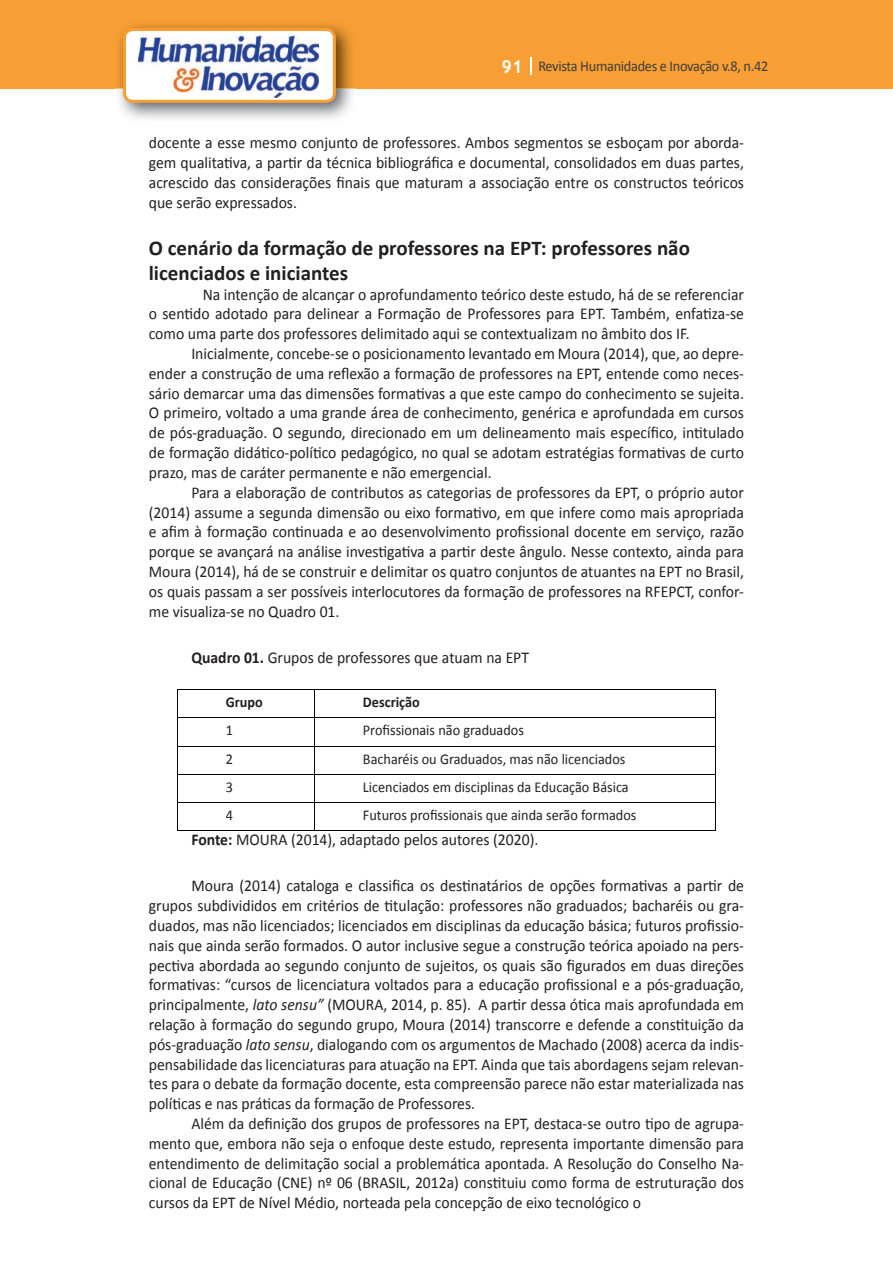
<style>
.page{position:relative;width:893px;height:1263px;background:#fff}
.page>*{position:absolute;margin:0;border:0;box-sizing:border-box;transform-origin:0 0}
.t1{font:700 21px/25.2px "Calibri";color:#231f20}
.t2{font:16.5px/19.8px "Calibri";color:#231f20;text-align:justify;scale:.95 1}
.t3{font:15px "Calibri";color:#231f20;scale:.95 1}
.t4{font:15px "Calibri";letter-spacing:-.02em;color:#3e3e3f;scale:.95 1}
.t5{font:700 15px "Calibri";color:#231f20;scale:.95 1}
.s1{font-family:"Trebuchet MS";font-weight:700;font-size:18px;color:#fff}
.s2{font-weight:700}
.s3{font-style:italic}
</style>
<div class="page">
<div style="left:0;top:0;width:893px;height:88px;background:#f79e34"></div>
<svg style="left:530px;top:57px;width:2px;height:18px"></svg>
<img style="left:115px;top:24px;width:241px;height:95px">
<svg style="left:123px;top:28px;width:213px;height:75px"></svg>
<hr style="left:177px;top:689px;width:137px;height:1px;background:#040503">
<hr style="left:314px;top:689px;width:402px;height:1px;background:#040503">
<hr style="left:177px;top:717px;width:137px;height:1px;background:#040503">
<hr style="left:314px;top:717px;width:402px;height:1px;background:#040503">
<hr style="left:177px;top:746px;width:137px;height:1px;background:#040503">
<hr style="left:314px;top:746px;width:402px;height:1px;background:#040503">
<hr style="left:177px;top:774px;width:137px;height:1px;background:#040503">
<hr style="left:314px;top:774px;width:402px;height:1px;background:#040503">
<hr style="left:177px;top:802px;width:137px;height:1px;background:#040503">
<svg style="left:177px;top:690px;width:1px;height:140px"></svg>
<hr style="left:314px;top:802px;width:402px;height:1px;background:#040503">
<svg style="left:314px;top:690px;width:1px;height:140px"></svg>
<svg style="left:715px;top:690px;width:1px;height:140px"></svg>
<hr style="left:177px;top:830px;width:137px;height:1px;background:#040503">
<hr style="left:314px;top:830px;width:402px;height:1px;background:#040503">
<p class="t4" style="left:501px;top:57px;width:282px"><span class="s1">91</span> Revista Humanidades e Inovação v.8, n.42</p>
<p class="t2" style="left:149px;top:133px;width:628px">docente a esse mesmo conjunto de professores. Ambos segmentos se esboçam por aborda&shy;gem qualitativa, a partir da técnica bibliográfica e documental, consolidados em duas partes, acrescido das considerações finais que maturam a associação entre os constructos teóricos que serão expressados.</p>
<p class="t1" style="left:149px;top:235px;width:543px">O cenário da formação de professores na EPT: professores não licenciados e iniciantes</p>
<p class="t2" style="left:149px;top:284px;width:628px;text-indent:54px">Na intenção de alcançar o aprofundamento teórico deste estudo, há de se referenciar o sentido adotado para delinear a Formação de Professores para EPT. Também, enfatiza-se como uma parte dos professores delimitado aqui se contextualizam no âmbito dos IF.</p>
<p class="t2" style="left:149px;top:344px;width:628px;text-indent:43px">Inicialmente, concebe-se o posicionamento levantado em Moura (2014), que, ao depre&shy;ender a construção de uma reflexão a formação de professores na EPT, entende como neces&shy;sário demarcar uma das dimensões formativas a que este campo do conhecimento se sujeita.<br>O primeiro, voltado a uma grande área de conhecimento, genérica e aprofundada em cursos de pós-graduação. O segundo, direcionado em um delineamento mais específico, intitulado de formação didático-político pedagógico, no qual se adotam estratégias formativas de curto prazo, mas de caráter permanente e não emergencial.</p>
<p class="t2" style="left:149px;top:482px;width:628px;text-indent:43px">Para a elaboração de contributos as categorias de professores da EPT, o próprio autor (2014) assume a segunda dimensão ou eixo formativo, em que infere como mais apropriada e afim à formação continuada e ao desenvolvimento profissional docente em serviço, razão porque se avançará na análise investigativa a partir deste ângulo. Nesse contexto, ainda para Moura (2014), há de se construir e delimitar os quatro conjuntos de atuantes na EPT no Brasil, os quais passam a ser possíveis interlocutores da formação de professores na RFEPCT, confor&shy;me visualiza-se no Quadro 01.</p>
<p class="t2" style="left:191px;top:648px;width:357px"><span class="s2">Quadro 01.</span> Grupos de professores que atuam na EPT</p>
<p class="t5" style="left:226px;top:692px;width:41px">Grupo</p>
<p class="t5" style="left:363px;top:692px;width:61px">Descrição</p>
<p class="t3" style="left:226px;top:720px;width:9px">1</p>
<p class="t3" style="left:363px;top:720px;width:171px">Profissionais não graduados</p>
<p class="t3" style="left:226px;top:749px;width:9px">2</p>
<p class="t3" style="left:363px;top:749px;width:278px">Bacharéis ou Graduados, mas não licenciados</p>
<p class="t3" style="left:226px;top:777px;width:9px">3</p>
<p class="t3" style="left:363px;top:777px;width:281px">Licenciados em disciplinas da Educação Básica</p>
<p class="t3" style="left:226px;top:805px;width:9px">4</p>
<p class="t3" style="left:363px;top:805px;width:289px">Futuros profissionais que ainda serão formados</p>
<p class="t2" style="left:191px;top:829px;width:367px"><span class="s2">Fonte:</span> MOURA (2014), adaptado pelos autores (2020).</p>
<p class="t2" style="left:149px;top:876px;width:628px;text-indent:43px">Moura (2014) cataloga e classifica os destinatários de opções formativas a partir de grupos subdivididos em critérios de titulação: professores não graduados; bacharéis ou gra&shy;duados, mas não licenciados; licenciados em disciplinas da educação básica; futuros profissio&shy;nais que ainda serão formados. O autor inclusive segue a construção teórica apoiado na pers&shy;pectiva abordada ao segundo conjunto de sujeitos, os quais são figurados em duas direções formativas: “cursos de licenciatura voltados para a educação profissional e a pós-graduação, principalmente, <span class="s3">lato sensu”</span> (MOURA, 2014, p. 85). A partir dessa ótica mais aprofundada em relação à formação do segundo grupo, Moura (2014) transcorre e defende a constituição da pós-graduação <span class="s3">lato sensu</span>, dialogando com os argumentos de Machado (2008) acerca da indis&shy;pensabilidade das licenciaturas para atuação na EPT. Ainda que tais abordagens sejam relevan&shy;tes para o debate da formação docente, esta compreensão parece não estar materializada nas políticas e nas práticas da formação de Professores.</p>
<p class="t2" style="left:149px;top:1114px;width:628px;text-indent:43px">Além da definição dos grupos de professores na EPT, destaca-se outro tipo de agrupa&shy;mento que, embora não seja o enfoque deste estudo, representa importante dimensão para entendimento de delimitação social a problemática apontada. A Resolução do Conselho Na&shy;cional de Educação (CNE) nº 06 (BRASIL, 2012a) constituiu como forma de estruturação dos cursos da EPT de Nível Médio, norteada pela concepção de eixo tecnológico o</p>
</div>
